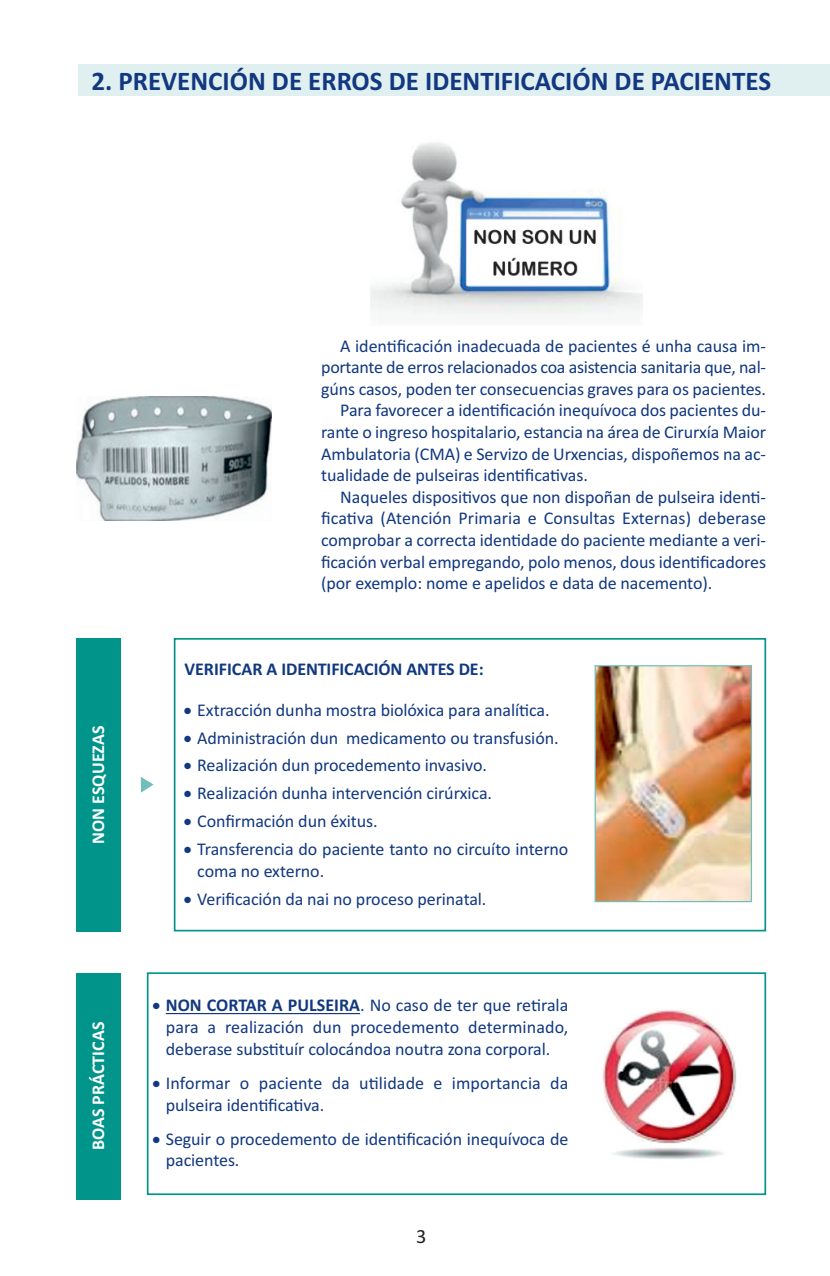
<style>
.page{position:relative;width:830px;height:1276px;background:#fff}
.page>*{position:absolute;margin:0;border:0;box-sizing:border-box;transform-origin:0 0}
.t1{font:700 27px "Calibri";color:#113880}
.t2{font:20.25px "Calibri";color:#231f20}
.t3{font:18px/21.6px "Calibri";letter-spacing:-.005em;color:#113880}
.t4{font:700 18px "Calibri";letter-spacing:-.005em;color:#113880}
.t5{font:700 18px "Calibri";color:#fff}
.s1{font-weight:700}
</style>
<div class="page">
<img style="left:370px;top:142px;width:272px;height:175px">
<div style="left:79px;top:64px;width:750px;height:32px;background:#e0efef"></div>
<div style="left:77px;top:972px;width:44px;height:227px;background:#00948b"></div>
<img style="left:77px;top:397px;width:194px;height:124px">
<div style="left:147px;top:972px;width:618px;height:223px;border:2px solid #00948b"></div>
<hr style="left:166px;top:1013px;width:194px;height:1px;background:#113880">
<div style="left:77px;top:638px;width:44px;height:293px;background:#00948b"></div>
<div style="left:174px;top:638px;width:591px;height:293px;border:2px solid #00948b"></div>
<svg style="left:141px;top:777px;width:12px;height:15px"></svg>
<img style="left:596px;top:667px;width:153px;height:233px">
<div style="left:594px;top:665px;width:157px;height:237px;border:1px solid #72bebc"></div>
<img style="left:602px;top:1010px;width:135px;height:149px">
<h1 class="t1" style="left:91px;top:65px;width:680px">2. PREVENCIÓN DE ERROS DE IDENTIFICACIÓN DE PACIENTES</h1>
<p class="t5" style="left:87px;top:843px;width:119px;rotate:-90deg">NON ESQUEZAS</p>
<p class="t5" style="left:87px;top:1150px;width:130px;rotate:-90deg">BOAS PRÁCTICAS</p>
<p class="t3" style="left:340px;top:335px;width:427px">A identificación inadecuada de pacientes é unha causa im-</p>
<p class="t3" style="left:321px;top:356px;width:446px">portante de erros relacionados coa asistencia sanitaria que, nal-</p>
<p class="t3" style="left:321px;top:378px;width:446px">gúns casos, poden ter consecuencias graves para os pacientes.</p>
<p class="t3" style="left:340px;top:399px;width:427px">Para favorecer a identificación inequívoca dos pacientes du-</p>
<p class="t3" style="left:321px;top:421px;width:446px">rante o ingreso hospitalario, estancia na área de Cirurxía Maior</p>
<p class="t3" style="left:321px;top:443px;width:446px">Ambulatoria (CMA) e Servizo de Urxencias, dispoñemos na ac-</p>
<p class="t3" style="left:321px;top:464px;width:268px">tualidade de pulseiras identificativas.</p>
<p class="t3" style="left:340px;top:486px;width:427px">Naqueles dispositivos que non dispoñan de pulseira identi-</p>
<p class="t3" style="left:321px;top:507px;width:446px">ficativa (Atención Primaria e Consultas Externas) deberase</p>
<p class="t3" style="left:321px;top:529px;width:446px">comprobar a correcta identidade do paciente mediante a veri-</p>
<p class="t3" style="left:321px;top:551px;width:446px">ficación verbal empregando, polo menos, dous identificadores</p>
<p class="t3" style="left:321px;top:572px;width:392px">(por exemplo: nome e apelidos e data de nacemento).</p>
<p class="t4" style="left:184px;top:658px;width:300px">VERIFICAR A IDENTIFICACIÓN ANTES DE:</p>
<p class="t3" style="left:184px;top:698px;width:366px">• Extracción dunha mostra biolóxica para analítica.</p>
<p class="t3" style="left:184px;top:726px;width:375px">• Administración dun medicamento ou transfusión.</p>
<p class="t3" style="left:184px;top:754px;width:304px">• Realización dun procedemento invasivo.</p>
<p class="t3" style="left:184px;top:782px;width:309px">• Realización dunha intervención cirúrxica.</p>
<p class="t3" style="left:184px;top:810px;width:194px">• Confirmación dun éxitus.</p>
<p class="t3" style="left:197px;top:838px;width:372px;text-indent:-13px">• Transferencia do paciente tanto no circuíto interno coma no externo.</p>
<p class="t3" style="left:184px;top:888px;width:303px">• Verificación da nai no proceso perinatal.</p>
<p class="t3" style="left:166px;top:994px;width:404px;text-align:justify;text-indent:-13px">• <span class="s1">NON CORTAR A PULSEIRA</span>. No caso de ter que retirala para a realización dun procedemento determinado, deberase substituír colocándoa noutra zona corporal.</p>
<p class="t3" style="left:166px;top:1072px;width:404px;text-indent:-13px">• Informar o paciente da utilidade e importancia da pulseira identificativa.</p>
<p class="t3" style="left:166px;top:1127px;width:404px;text-indent:-13px">• Seguir o procedemento de identificación inequívoca de pacientes.</p>
<p class="t2" style="left:416px;top:1224px;width:12px">3</p>
</div>
